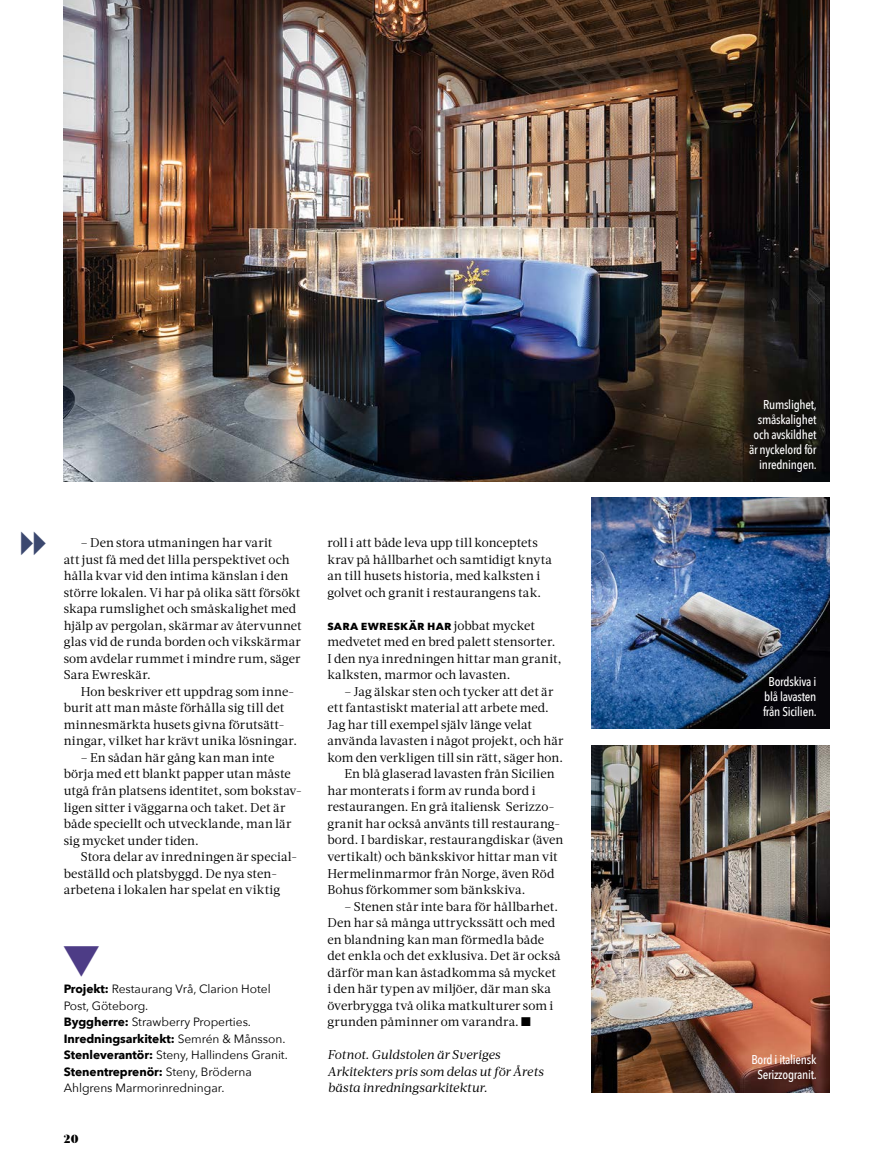
<style>
.page{position:relative;width:893px;height:1170px;background:#fff}
.page>*{position:absolute;margin:0;border:0;box-sizing:border-box;transform-origin:0 0}
.t1{font:12.75px/16.5px "Acta";letter-spacing:.005em;color:#000}
.t2{font:500 12.75px/15px "Avenir Next Condensed";letter-spacing:-.02em;color:#fff;text-align:center}
.t3{font:italic 12.75px/16.5px "Acta";letter-spacing:-.005em;color:#000}
.t4{font:700 12.75px "Avenir Next";letter-spacing:.015em;color:#000}
.t5{font:900 12.75px "Acta Display";color:#000}
.t6{font:12px/16.5px "Avenir Next";letter-spacing:-.005em;color:#000}
.s1{font-weight:700}
.s2{font-family:"Acta";font-weight:400}
</style>
<div class="page">
<img style="left:64px;top:0;width:765px;height:481px">
<img style="left:591px;top:498px;width:238px;height:231px">
<img style="left:591px;top:745px;width:238px;height:347px">
<p class="t1" style="left:64px;top:534px;width:240px;text-indent:17px">– Den stora utmaningen har varit<br>att just få med det lilla perspektivet och hålla kvar vid den intima känslan i den större lokalen. Vi har på olika sätt försökt skapa rumslighet och småskalighet med hjälp av pergolan, skärmar av återvunnet glas vid de runda borden och vikskärmar som avdelar rummet i mindre rum, säger Sara Ewreskär.</p>
<p class="t1" style="left:64px;top:683px;width:235px;text-indent:17px">Hon beskriver ett uppdrag som inne&shy;burit att man måste förhålla sig till det minnesmärkta husets givna förutsätt&shy;ningar, vilket har krävt unika lösningar.</p>
<p class="t1" style="left:64px;top:749px;width:240px;text-indent:17px">– En sådan här gång kan man inte börja med ett blankt papper utan måste utgå från platsens identitet, som bokstav&shy;ligen sitter i väggarna och taket. Det är både speciellt och utvecklande, man lär sig mycket under tiden.</p>
<p class="t1" style="left:64px;top:848px;width:232px;text-indent:17px">Stora delar av inredningen är special-- beställd och platsbyggd. De nya sten&shy;arbetena i lokalen har spelat en viktig</p>
<p class="t6" style="left:64px;top:979px;width:226px"><span class="s1">Projekt:</span> Restaurang Vrå, Clarion Hotel Post, Göteborg.<br><span class="s1">Byggherre:</span> Strawberry Properties.<br><span class="s1">Inredningsarkitekt:</span> Semrén &amp; Månsson.<br><span class="s1">Stenleverantör:</span> Steny, Hallindens Granit.<br><span class="s1">Stenentreprenör:</span> Steny, Bröderna Ahlgrens Marmorinredningar.</p>
<p class="t5" style="left:64px;top:1130px;width:16px">20</p>
<p class="t1" style="left:327px;top:534px;width:226px">roll i att både leva upp till konceptets krav på hållbarhet och samtidigt knyta an till husets historia, med kalksten i golvet och granit i restaurangens tak.</p>
<p class="t4" style="left:327px;top:614px;width:209px">sara ewreskär har <span class="s2">jobbat mycket</span></p>
<p class="t1" style="left:327px;top:633px;width:235px">medvetet med en bred palett stensorter.<br>I den nya inredningen hittar man granit, kalksten, marmor och lavasten.</p>
<p class="t1" style="left:344px;top:683px;width:211px">– Jag älskar sten och tycker att det är</p>
<p class="t1" style="left:327px;top:699px;width:223px">ett fantastiskt material att arbete med.</p>
<p class="t1" style="left:327px;top:716px;width:206px">Jag har till exempel själv länge velat</p>
<p class="t1" style="left:327px;top:732px;width:238px">använda lavasten i något projekt, och här</p>
<p class="t1" style="left:327px;top:749px;width:237px">kom den verkligen till sin rätt, säger hon.</p>
<p class="t1" style="left:344px;top:765px;width:212px">En blå glaserad lavasten från Sicilien</p>
<p class="t1" style="left:327px;top:782px;width:210px">har monterats i form av runda bord i</p>
<p class="t1" style="left:327px;top:798px;width:228px">restaurangen. En grå italiensk Serizzo-</p>
<p class="t1" style="left:327px;top:815px;width:234px">granit har också använts till restaurang-</p>
<p class="t1" style="left:327px;top:831px;width:238px">bord. I bardiskar, restaurangdiskar (även</p>
<p class="t1" style="left:327px;top:848px;width:232px">vertikalt) och bänkskivor hittar man vit</p>
<p class="t1" style="left:327px;top:864px;width:229px">Hermelinmarmor från Norge, även Röd</p>
<p class="t1" style="left:327px;top:881px;width:199px">Bohus förkommer som bänkskiva.</p>
<p class="t1" style="left:327px;top:897px;width:235px;text-indent:17px">– Stenen står inte bara för hållbarhet.<br>Den har så många uttryckssätt och med en blandning kan man förmedla både det enkla och det exklusiva. Det är också därför man kan åstadkomma så mycket i den här typen av miljöer, där man ska överbrygga två olika matkulturer som i grunden påminner om varandra. ■</p>
<p class="t3" style="left:327px;top:1046px;width:218px">Fotnot. Guldstolen är Sveriges<br>Arkitekters pris som delas ut för Årets bästa inredningsarkitektur.</p>
<p class="t2" style="left:749px;top:397px;width:69px;text-align:right">Rumslighet, småskalighet och avskildhet är nyckelord för inredningen.</p>
<p class="t2" style="left:763px;top:674px;width:55px">Bordskiva i blå lavasten från Sicilien.</p>
<p class="t2" style="left:751px;top:1052px;width:67px">Bord i italiensk<br>Serizzogranit.</p>
</div>
